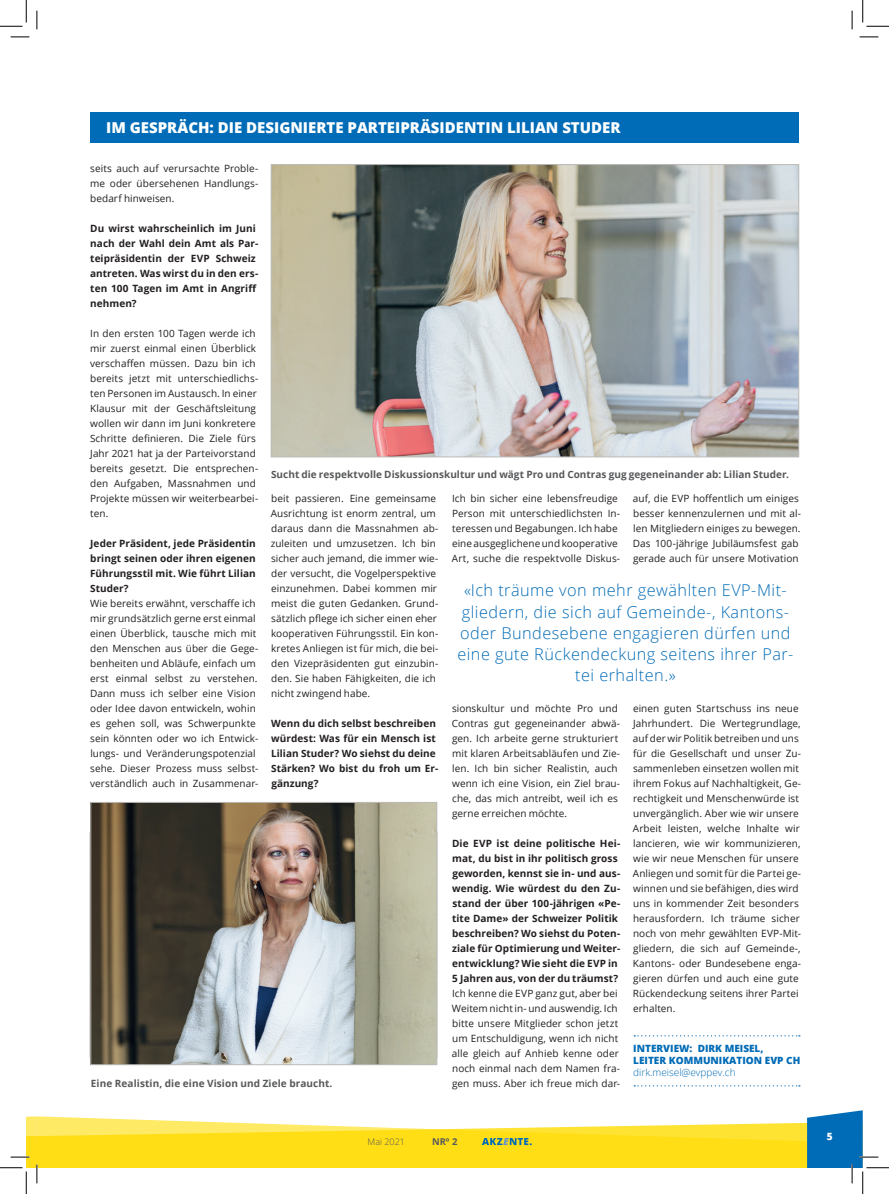
<style>
.page{position:relative;width:889px;height:1194px;background:#fff}
.page>*{position:absolute;margin:0;border:0;box-sizing:border-box;transform-origin:0 0}
.Zitat{font:300 16.25px/21.2px "Open Sans";letter-spacing:.03em;color:#006bb6;text-align:center}
.Balken_1{font:800 15px "Open Sans";color:#fff}
.Bold_Text_2{font:10px/15px "Open Sans";letter-spacing:.005em;color:#231f20}
.Bold_Text_2-2{font:700 10px/15px "Open Sans";letter-spacing:.005em;color:#231f20}
.Bild_Text{font:700 10px "Open Sans";letter-spacing:.01em;color:#57585a}
.t1{font:800 10px/12px "Open Sans";color:#006bb6}
.t2{font:800 10px "Open Sans";color:#fff}
.t3{font:700 9.38px "Open Sans";color:#57585a}
.t4{font:300 9px "Open Sans";color:#57585a}
.s1{font-weight:300}
</style>
<div class="page">
<div style="left:90px;top:112px;width:708px;height:31px;background:#006bb6"></div>
<svg style="left:634px;top:1035px;width:166px;height:1px"></svg>
<svg style="left:634px;top:1085px;width:166px;height:1px"></svg>
<img style="left:273px;top:166px;width:524px;height:289px">
<div style="left:271px;top:164px;width:528px;height:293px;border:1px solid #bcbbb9"></div>
<img style="left:93px;top:804px;width:342px;height:258px">
<div style="left:91px;top:802px;width:346px;height:262px;border:1px solid #bcbbb9"></div>
<svg style="left:11px;top:36px;width:18px;height:2px"></svg>
<svg style="left:859px;top:36px;width:19px;height:2px"></svg>
<svg style="left:36px;top:11px;width:2px;height:18px"></svg>
<svg style="left:851px;top:11px;width:2px;height:18px"></svg>
<svg style="left:0;top:0;width:27px;height:27px"></svg>
<svg style="left:862px;top:0;width:27px;height:27px"></svg>
<svg style="left:0;top:1110px;width:889px;height:83px"></svg>
<p class="Balken_1" style="left:106px;top:116px;width:516px">IM GESPRÄCH: DIE DESIGNIERTE PARTEIPRÄSIDENTIN LILIAN STUDER</p>
<p class="Bold_Text_2" style="left:90px;top:160px;width:170px;text-align:justify">seits auch auf verursachte Proble&shy;me oder übersehenen Handlungs&shy;bedarf hinweisen.</p>
<p class="Bold_Text_2-2" style="left:90px;top:220px;width:170px">Du wirst wahrscheinlich im Juni nach der Wahl dein Amt als Par&shy;teipräsidentin der EVP Schweiz antreten. Was wirst du in den ers&shy;ten 100 Tagen im Amt in Angriff nehmen?</p>
<p class="Bold_Text_2" style="left:90px;top:325px;width:170px">In den ersten 100 Tagen werde ich mir zuerst einmal einen Überblick verschaffen müssen. Dazu bin ich bereits jetzt mit unterschiedlichs&shy;ten Personen im Austausch. In einer<br>Klausur mit der Geschäftsleitung wollen wir dann im Juni konkretere<br>Schritte definieren. Die Ziele fürs<br>Jahr 2021 hat ja der Parteivorstand bereits gesetzt. Die entsprechen&shy;den Aufgaben, Massnahmen und<br>Projekte müssen wir weiterbearbei&shy;ten.</p>
<p class="Bold_Text_2-2" style="left:90px;top:535px;width:167px;text-align:justify">Jeder Präsident, jede Präsidentin bringt seinen oder ihren eigenen Führungsstil mit. Wie führt Lilian Studer?</p>
<p class="Bold_Text_2" style="left:90px;top:595px;width:170px">Wie bereits erwähnt, verschaffe ich mir grundsätzlich gerne erst einmal einen Überblick, tausche mich mit den Menschen aus über die Gege&shy;benheiten und Abläufe, einfach um erst einmal selbst zu verstehen.<br>Dann muss ich selber eine Vision oder Idee davon entwickeln, wohin es gehen soll, was Schwerpunkte sein könnten oder wo ich Entwick&shy;lungs- und Veränderungspotenzial sehe. Dieser Prozess muss selbst&shy;verständlich auch in Zusammenar-</p>
<p class="Bild_Text" style="left:271px;top:467px;width:519px">Sucht die respektvolle Diskussionskultur und wägt Pro und Contras gug gegeneinander ab: Lilian Studer.</p>
<p class="Bold_Text_2" style="left:633px;top:490px;width:170px">auf, die EVP hoffentlich um einiges besser kennenzulernen und mit al&shy;len Mitgliedern einiges zu bewegen.<br>Das 100-jährige Jubiläumsfest gab gerade auch für unsere Motivation</p>
<p class="Bold_Text_2" style="left:452px;top:490px;width:170px">Ich bin sicher eine lebensfreudige Person mit unterschiedlichsten In&shy;teressen und Begabungen. Ich habe eine ausgeglichene und kooperative Art, suche die respektvolle Diskus-</p>
<p class="Bold_Text_2" style="left:271px;top:490px;width:169px">beit passieren. Eine gemeinsame Ausrichtung ist enorm zentral, um daraus dann die Massnahmen ab&shy;zuleiten und umzusetzen. Ich bin sicher auch jemand, die immer wie&shy;der versucht, die Vogelperspektive einzunehmen. Dabei kommen mir meist die guten Gedanken. Grund&shy;sätzlich pflege ich sicher einen eher kooperativen Führungsstil. Ein kon&shy;kretes Anliegen ist für mich, die bei&shy;den Vizepräsidenten gut einzubin&shy;den. Sie haben Fähigkeiten, die ich nicht zwingend habe.</p>
<p class="Bold_Text_2-2" style="left:271px;top:715px;width:169px">Wenn du dich selbst beschreiben würdest: Was für ein Mensch ist<br>Lilian Studer? Wo siehst du deine<br>Stärken? Wo bist du froh um Er&shy;gänzung?</p>
<p class="Zitat" style="left:457px;top:579px;width:337px">«Ich träume von mehr gewählten EVP-Mit&shy;gliedern, die sich auf Gemeinde-, Kantons&shy;oder Bundesebene engagieren dürfen und eine gute Rückendeckung seitens ihrer Par&shy;tei erhalten.»</p>
<p class="Bold_Text_2" style="left:633px;top:700px;width:170px">einen guten Startschuss ins neue Jahrhundert. Die Wertegrundlage, auf der wir Politik betreiben und uns für die Gesellschaft und unser Zu&shy;sammenleben einsetzen wollen mit ihrem Fokus auf Nachhaltigkeit, Ge&shy;rechtigkeit und Menschenwürde ist unvergänglich. Aber wie wir unsere Arbeit leisten, welche Inhalte wir lancieren, wie wir kommunizieren, wie wir neue Menschen für unsere Anliegen und somit für die Partei ge&shy;winnen und sie befähigen, dies wird uns in kommender Zeit besonders herausfordern. Ich träume sicher noch von mehr gewählten EVP-Mit&shy;gliedern, die sich auf Gemeinde-, Kantons- oder Bundesebene enga&shy;gieren dürfen und auch eine gute Rückendeckung seitens ihrer Partei erhalten.</p>
<p class="Bold_Text_2" style="left:452px;top:700px;width:170px">sionskultur und möchte Pro und Contras gut gegeneinander abwä&shy;gen. Ich arbeite gerne strukturiert mit klaren Arbeitsabläufen und Zie&shy;len. Ich bin sicher Realistin, auch wenn ich eine Vision, ein Ziel brau&shy;che, das mich antreibt, weil ich es gerne erreichen möchte.</p>
<p class="Bold_Text_2-2" style="left:452px;top:836px;width:170px">Die EVP ist deine politische Hei&shy;mat, du bist in ihr politisch gross geworden, kennst sie in- und aus&shy;wendig. Wie würdest du den Zu&shy;stand der über 100-jährigen «Pe&shy;tite Dame» der Schweizer Politik beschreiben? Wo siehst du Poten&shy;ziale für Optimierung und Weiter&shy;entwicklung? Wie sieht die EVP in<br>5 Jahren aus, von der du träumst?</p>
<p class="Bold_Text_2" style="left:452px;top:985px;width:170px">Ich kenne die EVP ganz gut, aber bei Weitem nicht in- und auswendig. Ich bitte unsere Mitglieder schon jetzt um Entschuldigung, wenn ich nicht alle gleich auf Anhieb kenne oder noch einmal nach dem Namen fra&shy;gen muss. Aber ich freue mich dar-</p>
<p class="t1" style="left:633px;top:1042px;width:169px">INTERVIEW: DIRK MEISEL,<br>LEITER KOMMUNIKATION EVP CH <span class="s1">dirk.meisel@evppev.ch</span></p>
<p class="Bild_Text" style="left:91px;top:1076px;width:243px">Eine Realistin, die eine Vision und Ziele braucht.</p>
<p class="t4" style="left:367px;top:1135px;width:39px">Mai 2021</p>
<p class="t3" style="left:432px;top:1135px;width:27px">NRº 2</p>
<p class="t2" style="left:826px;top:1128px;width:7px">5</p>
</div>
